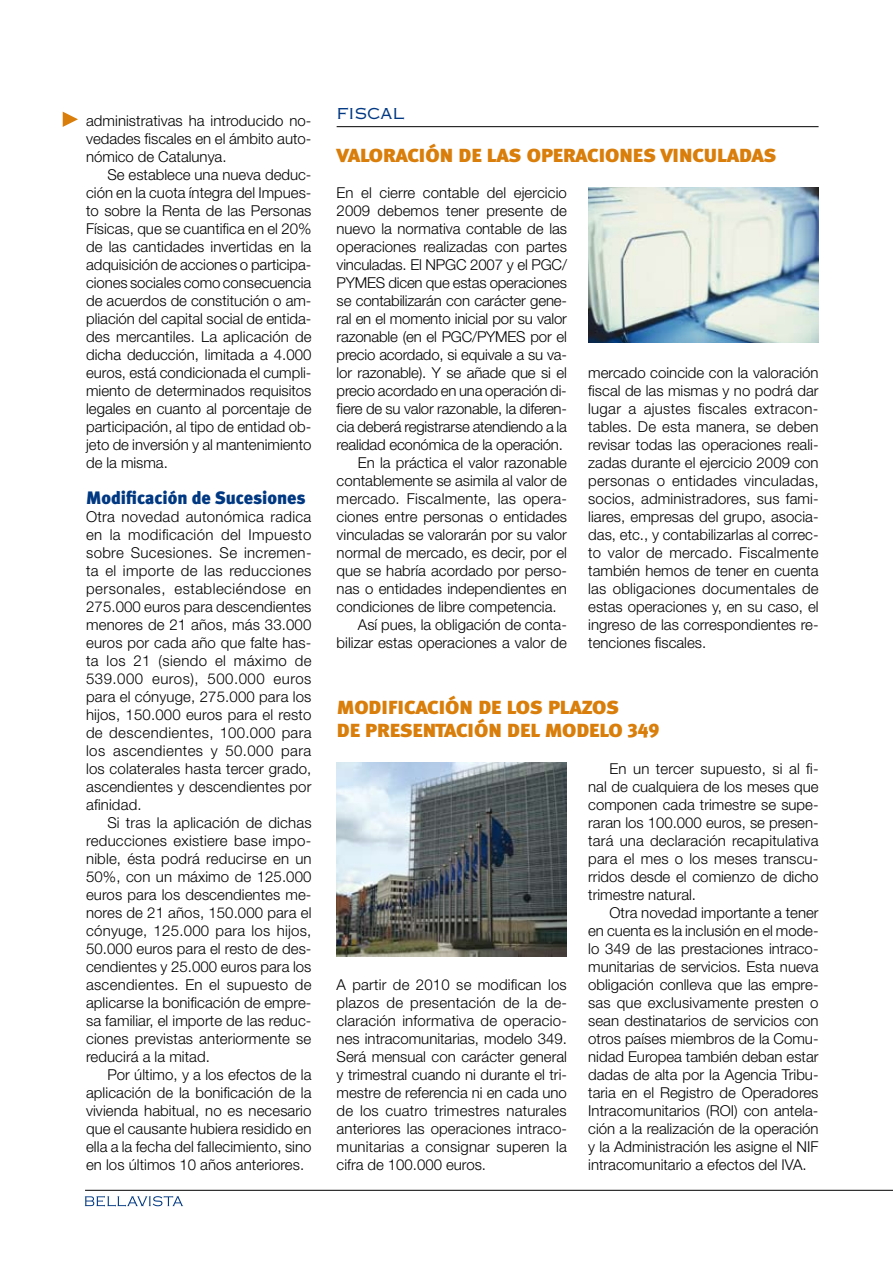
<style>
.page{position:relative;width:893px;height:1263px;background:#fff}
.page>*{position:absolute;margin:0;border:0;box-sizing:border-box;transform-origin:0 0}
.t1{font:23.25px/22.5px "Meta Black Caps";letter-spacing:-.03em;color:#d97e0a}
.t2{font:900 18px "Meta";color:#003882}
.t3{font:18px "Copperplate Gothic Std 32 AB";color:#003882}
.t4{font:300 15px/18px "Helvetica Neue LT Std";color:#000;text-align:justify}
.s1{font-size:19.2px}
</style>
<div class="page">
<svg style="left:85px;top:1196px;width:98px;height:10px"></svg>
<hr style="left:85px;top:1190px;width:808px;height:1px;background:#000">
<hr style="left:337px;top:126px;width:482px;height:1px;background:#000">
<img style="left:588px;top:188px;width:231px;height:155px">
<svg style="left:63px;top:112px;width:15px;height:15px"></svg>
<img style="left:337px;top:762px;width:230px;height:195px">
<p class="t4" style="left:86px;top:111px;width:227px">administrativas ha introducido no&shy;vedades fiscales en el ámbito auto&shy;nómico de Catalunya.</p>
<p class="t4" style="left:86px;top:165px;width:227px;text-indent:21px">Se establece una nueva deduc&shy;ción en la cuota íntegra del Impues&shy;to sobre la Renta de las Personas Físicas, que se cuantifica en el 20% de las cantidades invertidas en la adquisición de acciones o participa&shy;ciones sociales como consecuencia de acuerdos de constitución o am&shy;pliación del capital social de entida&shy;des mercantiles. La aplicación de dicha deducción, limitada a 4.000 euros, está condicionada el cumpli&shy;miento de determinados requisitos legales en cuanto al porcentaje de participación, al tipo de entidad ob&shy;jeto de inversión y al mantenimiento de la misma.</p>
<p class="t2" style="left:86px;top:487px;width:221px">Modificación de Sucesiones</p>
<p class="t4" style="left:86px;top:507px;width:227px">Otra novedad autonómica radica en la modificación del Impuesto sobre Sucesiones. Se incremen&shy;ta el importe de las reducciones personales, estableciéndose en 275.000 euros para descendientes menores de 21 años, más 33.000 euros por cada año que falte has&shy;ta los 21 (siendo el máximo de 539.000 euros), 500.000 euros para el cónyuge, 275.000 para los hijos, 150.000 euros para el resto de descendientes, 100.000 para los ascendientes y 50.000 para los colaterales hasta tercer grado, ascendientes y descendientes por afinidad.</p>
<p class="t4" style="left:86px;top:813px;width:227px;text-indent:21px">Si tras la aplicación de dichas reducciones existiere base impo&shy;nible, ésta podrá reducirse en un 50%, con un máximo de 125.000 euros para los descendientes me&shy;nores de 21 años, 150.000 para el cónyuge, 125.000 para los hijos, 50.000 euros para el resto de des&shy;cendientes y 25.000 euros para los ascendientes. En el supuesto de aplicarse la bonificación de empre&shy;sa familiar, el importe de las reduc&shy;ciones previstas anteriormente se reducirá a la mitad.</p>
<p class="t4" style="left:86px;top:1065px;width:227px;text-indent:21px">Por último, y a los efectos de la aplicación de la bonificación de la vivienda habitual, no es necesario que el causante hubiera residido en ella a la fecha del fallecimiento, sino en los últimos 10 años anteriores.</p>
<p class="t3" style="left:337px;top:102px;width:70px">FISCAL</p>
<h1 class="t1" style="left:337px;top:142px;width:441px">valoración de las operaciones vinculadas</h1>
<p class="t4" style="left:337px;top:183px;width:232px">En el cierre contable del ejercicio</p>
<p class="t4" style="left:337px;top:201px;width:232px">2009 debemos tener presente de</p>
<p class="t4" style="left:337px;top:219px;width:232px">nuevo la normativa contable de las</p>
<p class="t4" style="left:337px;top:237px;width:232px">operaciones realizadas con partes</p>
<p class="t4" style="left:337px;top:255px;width:232px">vinculadas. El NPGC 2007 y el PGC/</p>
<p class="t4" style="left:337px;top:273px;width:232px">PYMES dicen que estas operaciones</p>
<p class="t4" style="left:337px;top:291px;width:232px">se contabilizarán con carácter gene-</p>
<p class="t4" style="left:337px;top:309px;width:232px">ral en el momento inicial por su valor</p>
<p class="t4" style="left:337px;top:327px;width:232px">razonable (en el PGC/PYMES por el</p>
<p class="t4" style="left:337px;top:345px;width:232px">precio acordado, si equivale a su va-</p>
<p class="t4" style="left:337px;top:363px;width:232px">lor razonable). Y se añade que si el</p>
<p class="t4" style="left:337px;top:381px;width:232px">precio acordado en una operación di-</p>
<p class="t4" style="left:337px;top:399px;width:232px">fiere de su valor razonable, la diferen-</p>
<p class="t4" style="left:337px;top:417px;width:232px">cia deberá registrarse atendiendo a la</p>
<p class="t4" style="left:337px;top:435px;width:228px">realidad económica de la operación.</p>
<p class="t4" style="left:358px;top:453px;width:211px">En la práctica el valor razonable</p>
<p class="t4" style="left:337px;top:471px;width:232px">contablemente se asimila al valor de</p>
<p class="t4" style="left:337px;top:489px;width:232px">mercado. Fiscalmente, las opera-</p>
<p class="t4" style="left:337px;top:507px;width:232px">ciones entre personas o entidades</p>
<p class="t4" style="left:337px;top:525px;width:232px">vinculadas se valorarán por su valor</p>
<p class="t4" style="left:337px;top:543px;width:232px">normal de mercado, es decir, por el</p>
<p class="t4" style="left:337px;top:561px;width:232px">que se habría acordado por perso-</p>
<p class="t4" style="left:337px;top:579px;width:232px">nas o entidades independientes en</p>
<p class="t4" style="left:337px;top:597px;width:222px">condiciones de libre competencia.</p>
<p class="t4" style="left:358px;top:615px;width:211px">Así pues, la obligación de conta-</p>
<p class="t4" style="left:337px;top:633px;width:232px">bilizar estas operaciones a valor de</p>
<p class="t4" style="left:588px;top:363px;width:232px">mercado coincide con la valoración fiscal de las mismas y no podrá dar lugar a ajustes fiscales extracon&shy;tables. De esta manera, se deben revisar todas las operaciones reali&shy;zadas durante el ejercicio 2009 con personas o entidades vinculadas, socios, administradores, sus fami&shy;liares, empresas del grupo, asocia&shy;das, etc., y contabilizarlas al correc&shy;to valor de mercado. Fiscalmente también hemos de tener en cuenta las obligaciones documentales de estas operaciones y, en su caso, el ingreso de las correspondientes re&shy;tenciones fiscales.</p>
<h1 class="t1" style="left:337px;top:695px;width:324px">modificación de los plazos<br>de presentación del modelo <span class="s1">349</span></h1>
<p class="t4" style="left:337px;top:975px;width:232px">A partir de 2010 se modifican los plazos de presentación de la de&shy;claración informativa de operacio&shy;nes intracomunitarias, modelo 349.<br>Será mensual con carácter general y trimestral cuando ni durante el tri&shy;mestre de referencia ni en cada uno de los cuatro trimestres naturales anteriores las operaciones intraco&shy;munitarias a consignar superen la cifra de 100.000 euros.</p>
<p class="t4" style="left:588px;top:759px;width:232px;text-indent:21px">En un tercer supuesto, si al fi&shy;nal de cualquiera de los meses que componen cada trimestre se supe&shy;raran los 100.000 euros, se presen&shy;tará una declaración recapitulativa para el mes o los meses transcu&shy;rridos desde el comienzo de dicho trimestre natural.</p>
<p class="t4" style="left:588px;top:903px;width:232px;text-indent:21px">Otra novedad importante a tener en cuenta es la inclusión en el mode&shy;lo 349 de las prestaciones intraco&shy;munitarias de servicios. Esta nueva obligación conlleva que las empre&shy;sas que exclusivamente presten o sean destinatarios de servicios con otros países miembros de la Comu&shy;nidad Europea también deban estar dadas de alta por la Agencia Tribu&shy;taria en el Registro de Operadores Intracomunitarios (ROI) con antela&shy;ción a la realización de la operación y la Administración les asigne el NIF intracomunitario a efectos del IVA.</p>
</div>
